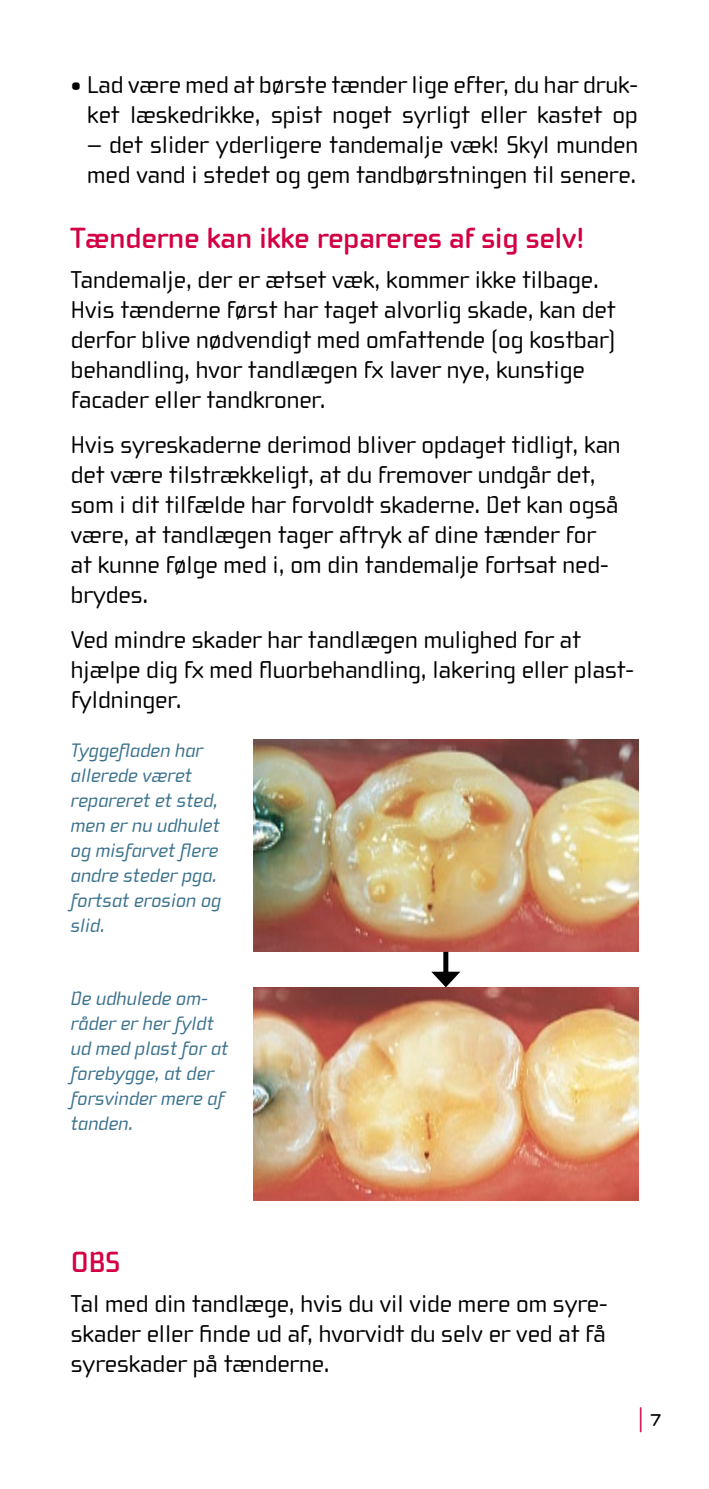
<style>
.page{position:relative;width:709px;height:1489px;background:#fff}
.page>*{position:absolute;margin:0;border:0;box-sizing:border-box;transform-origin:0 0}
.t1{font:700 30px "Cholla Wide OT";color:#d30043}
.t2{font:25px/30px "Cholla Wide OT";color:#000}
.t3{font:25px "Cholla Unicase OT";color:#d30043}
.t4{font:italic 20px/25px "Cholla Wide OT";color:#3b728d}
</style>
<div class="page">
<img style="left:253px;top:739px;width:385px;height:212px">
<img style="left:253px;top:987px;width:385px;height:212px">
<div style="left:443px;top:951px;width:5px;height:25px;background:#000"></div>
<svg style="left:431px;top:971px;width:29px;height:16px"></svg>
<p class="t2" style="left:71px;top:70px;width:569px;text-align:right">• Lad være med at børste tænder lige efter, du har druk&shy;ket læskedrikke, spist noget syrligt eller kastet op</p>
<p class="t2" style="left:87px;top:130px;width:552px">– det slider yderligere tandemalje væk! Skyl munden med vand i stedet og gem tandbørstningen til senere.</p>
<p class="t1" style="left:71px;top:222px;width:515px">Tænderne kan ikke repareres af sig selv!</p>
<p class="t2" style="left:71px;top:265px;width:546px">Tandemalje, der er ætset væk, kommer ikke tilbage.<br>Hvis tænderne først har taget alvorlig skade, kan det derfor blive nødvendigt med omfattende (og kostbar) behandling, hvor tandlægen fx laver nye, kunstige facader eller tandkroner.</p>
<p class="t2" style="left:71px;top:430px;width:551px">Hvis syreskaderne derimod bliver opdaget tidligt, kan det være tilstrækkeligt, at du fremover undgår det, som i dit tilfælde har forvoldt skaderne. Det kan også være, at tandlægen tager aftryk af dine tænder for at kunne følge med i, om din tandemalje fortsat ned&shy;brydes.</p>
<p class="t2" style="left:71px;top:625px;width:564px">Ved mindre skader har tandlægen mulighed for at hjælpe dig fx med fluorbehandling, lakering eller plast&shy;fyldninger.</p>
<p class="t4" style="left:71px;top:738px;width:152px">Tyggefladen har allerede været repareret et sted, men er nu udhulet og misfarvet flere andre steder pga. fortsat erosion og slid.</p>
<p class="t4" style="left:71px;top:985px;width:159px">De udhulede om&shy;råder er her fyldt ud med plast for at forebygge, at der for-svinder mere af tanden.</p>
<p class="t1" style="left:71px;top:1245px;width:51px">OBS</p>
<p class="t2" style="left:71px;top:1289px;width:538px;text-align:justify">Tal med din tandlæge, hvis du vil vide mere om syre&shy;skader eller finde ud af, hvorvidt du selv er ved at få syreskader på tænderne.</p>
<p class="t3" style="left:638px;top:1403px;width:7px">|</p>
</div>
